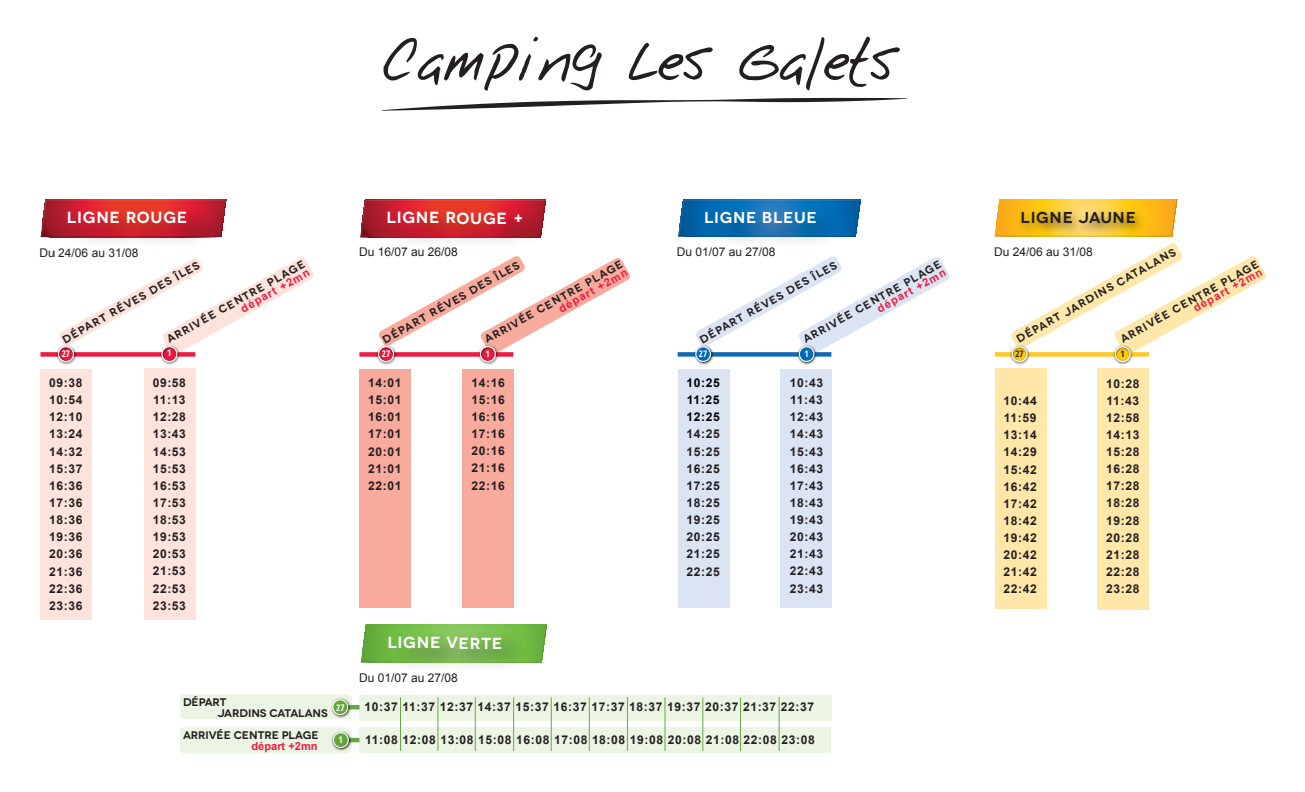
<style>
.page{position:relative;width:1305px;height:792px;background:#fff}
.page>*{position:absolute;margin:0;border:0;box-sizing:border-box;transform-origin:0 0}
.t1{font:54px "Notepad";color:#231f20}
.t2{font:600 16.05px "Novecentowide";letter-spacing:.045em;color:#fff}
.t3{font:600 15.9px "Novecentowide";letter-spacing:.045em;color:#231f20}
.t4{font:600 15.9px "Novecentowide";letter-spacing:.045em;color:#fff}
.t5{font:700 12.15px/17.1px "Arial";letter-spacing:.05em;color:#231f20;text-align:justify}
.t6{font:700 12.15px/17.1px "Arial";letter-spacing:.05em;color:#000001;text-align:justify}
.t7{font:12px "Arial";color:#231f20}
.t8{font:600 11.1px/10.9px "Novecentowide";letter-spacing:-.01em;color:#231f20}
.t9{font:700 11.1px "Arial";color:#ec1b40}
.t10{font:700 11.1px "Arial";color:#ec1b41}
.t11{font:700 condensed 9.15px "Open Sans";color:#fff}
.t12{font:700 condensed 9px "Open Sans";color:#231f20}
.t13{font:700 condensed 9px "Open Sans";color:#fff}
</style>
<div class="page">
<div style="left:995px;top:369px;width:52px;height:240px;background:#fee7a9"></div>
<div style="left:1097px;top:369px;width:52px;height:241px;background:#fee7a9"></div>
<div style="left:995px;top:352px;width:154px;height:5px;background:#fdca27"></div>
<img style="left:1112px;top:355px;width:23px;height:10px">
<div style="left:1115px;top:346px;width:16px;height:16px;border:1px solid #fff;border-radius:50%"></div>
<img style="left:1009px;top:355px;width:23px;height:10px">
<div style="left:1012px;top:346px;width:16px;height:16px;border:1px solid #fff;border-radius:50%"></div>
<svg style="left:995px;top:199px;width:271px;height:156px"></svg>
<img style="left:1011px;top:200px;width:145px;height:47px">
<svg style="left:696px;top:257px;width:254px;height:99px"></svg>
<div style="left:678px;top:369px;width:51px;height:239px;background:#dbe4f3"></div>
<div style="left:780px;top:369px;width:51px;height:239px;background:#dbe4f3"></div>
<div style="left:678px;top:352px;width:153px;height:5px;background:#126ab3"></div>
<img style="left:796px;top:343px;width:23px;height:22px">
<div style="left:799px;top:347px;width:15px;height:14px;background:#006bb6;border-radius:50%"></div>
<div style="left:799px;top:346px;width:16px;height:16px;border:1px solid #fff;border-radius:50%"></div>
<img style="left:692px;top:343px;width:23px;height:22px">
<div style="left:696px;top:347px;width:15px;height:14px;background:#006bb6;border-radius:50%"></div>
<div style="left:695px;top:346px;width:16px;height:16px;border:1px solid #fff;border-radius:50%"></div>
<svg style="left:678px;top:200px;width:183px;height:37px"></svg>
<img style="left:692px;top:199px;width:159px;height:62px">
<svg style="left:379px;top:258px;width:251px;height:97px"></svg>
<div style="left:359px;top:369px;width:52px;height:239px;background:#f8ab9d"></div>
<div style="left:462px;top:369px;width:51px;height:239px;background:#f8ab9d"></div>
<div style="left:359px;top:695px;width:472px;height:26px;background:#ecf5e4"></div>
<div style="left:359px;top:352px;width:154px;height:5px;background:#ec1b41"></div>
<img style="left:477px;top:343px;width:23px;height:22px">
<div style="left:480px;top:346px;width:16px;height:16px;border:1px solid #fff;border-radius:50%"></div>
<img style="left:375px;top:343px;width:23px;height:22px">
<div style="left:378px;top:346px;width:16px;height:16px;border:1px solid #fff;border-radius:50%"></div>
<svg style="left:360px;top:200px;width:14px;height:38px"></svg>
<img style="left:374px;top:199px;width:184px;height:63px">
<div style="left:359px;top:727px;width:472px;height:26px;background:#ecf5e4"></div>
<svg style="left:59px;top:257px;width:255px;height:98px"></svg>
<div style="left:144px;top:368px;width:51px;height:252px;background:#fde3db"></div>
<div style="left:40px;top:369px;width:52px;height:251px;background:#fde3db"></div>
<div style="left:40px;top:352px;width:155px;height:5px;background:#ec1b41"></div>
<img style="left:158px;top:343px;width:24px;height:22px">
<div style="left:161px;top:346px;width:16px;height:16px;border:1px solid #fff;border-radius:50%"></div>
<img style="left:55px;top:343px;width:23px;height:22px">
<div style="left:58px;top:346px;width:16px;height:16px;border:1px solid #fff;border-radius:50%"></div>
<div style="left:180px;top:694px;width:172px;height:25px;background:#ecf5e4;border-radius:4px"></div>
<div style="left:180px;top:727px;width:172px;height:26px;background:#ecf5e4;border-radius:4px"></div>
<svg style="left:40px;top:199px;width:187px;height:39px"></svg>
<img style="left:54px;top:199px;width:168px;height:62px">
<svg style="left:382px;top:97px;width:525px;height:14px"></svg>
<svg style="left:361px;top:624px;width:186px;height:39px"></svg>
<img style="left:374px;top:624px;width:163px;height:42px">
<hr style="left:400px;top:697px;width:1px;height:54px;background:#68a843">
<hr style="left:551px;top:697px;width:1px;height:54px;background:#68a843">
<hr style="left:589px;top:697px;width:1px;height:54px;background:#68a843">
<hr style="left:665px;top:697px;width:1px;height:54px;background:#68a843">
<hr style="left:740px;top:697px;width:1px;height:54px;background:#68a843">
<hr style="left:475px;top:697px;width:1px;height:54px;background:#68a843">
<hr style="left:334px;top:705px;width:25px;height:4px;background:#68a843">
<hr style="left:335px;top:738px;width:24px;height:4px;background:#68a843">
<hr style="left:438px;top:697px;width:1px;height:54px;background:#68a843">
<hr style="left:513px;top:697px;width:1px;height:54px;background:#68a843">
<hr style="left:627px;top:697px;width:1px;height:54px;background:#68a843">
<hr style="left:702px;top:697px;width:1px;height:54px;background:#68a843">
<hr style="left:779px;top:697px;width:1px;height:54px;background:#68a843">
<img style="left:331px;top:696px;width:22px;height:23px">
<div style="left:333px;top:700px;width:15px;height:15px;background:#61a73a;border-radius:50%"></div>
<div style="left:332px;top:699px;width:16px;height:16px;border:1px solid #fff;border-radius:50%"></div>
<img style="left:331px;top:729px;width:22px;height:22px">
<div style="left:333px;top:733px;width:15px;height:15px;background:#61a73a;border-radius:50%"></div>
<div style="left:333px;top:732px;width:16px;height:16px;border:1px solid #fff;border-radius:50%"></div>
<h1 class="t1" style="left:383px;top:37px;width:518px">Camping Les Galets</h1>
<h2 class="t2" style="left:67px;top:208px;width:122px">LIGNE ROUGE</h2>
<h2 class="t2" style="left:387px;top:208px;width:139px">LIGNE ROUGE +</h2>
<h3 class="t4" style="left:704px;top:208px;width:114px">LIGNE BLEUE</h3>
<p class="t7" style="left:40px;top:244px;width:100px">Du 24/06 au 31/08</p>
<p class="t7" style="left:359px;top:244px;width:100px">Du 16/07 au 26/08</p>
<p class="t7" style="left:677px;top:244px;width:100px">Du 01/07 au 27/08</p>
<p class="t8" style="left:165px;top:335px;width:158px;rotate:-29deg">ARRIVÉE CENTRE PLAGE</p>
<p class="t8" style="left:60px;top:335px;width:157px;rotate:-29deg">DÉPART RÉVES DES ÎLES</p>
<p class="t9" style="left:238px;top:303px;width:79px;rotate:-29deg">départ +2mn</p>
<p class="t8" style="left:483px;top:335px;width:158px;rotate:-29deg">ARRIVÉE CENTRE PLAGE</p>
<p class="t8" style="left:380px;top:335px;width:157px;rotate:-29deg">DÉPART RÉVES DES ÎLES</p>
<p class="t9" style="left:556px;top:303px;width:79px;rotate:-29deg">départ +2mn</p>
<p class="t8" style="left:801px;top:335px;width:158px;rotate:-29deg">ARRIVÉE CENTRE PLAGE</p>
<p class="t8" style="left:698px;top:335px;width:157px;rotate:-29deg">DÉPART RÉVES DES ÎLES</p>
<p class="t9" style="left:874px;top:303px;width:79px;rotate:-29deg">départ +2mn</p>
<p class="t11" style="left:62px;top:348px;width:10px">27</p>
<p class="t11" style="left:167px;top:347px;width:6px">1</p>
<p class="t11" style="left:382px;top:348px;width:10px">27</p>
<p class="t11" style="left:486px;top:348px;width:6px">1</p>
<p class="t13" style="left:699px;top:348px;width:10px">27</p>
<p class="t13" style="left:804px;top:348px;width:6px">1</p>
<p class="t5" style="left:49px;top:375px;width:35px">09:38<br>10:54<br>12:10<br>13:24<br>14:32<br>15:37<br>16:36<br>17:36<br>18:36<br>19:36<br>20:36<br>21:36<br>22:36<br>23:36</p>
<p class="t5" style="left:153px;top:375px;width:35px">09:58<br>11:13<br>12:28<br>13:43<br>14:53<br>15:53<br>16:53<br>17:53<br>18:53<br>19:53<br>20:53<br>21:53<br>22:53<br>23:53</p>
<p class="t5" style="left:368px;top:375px;width:35px">14:01<br>15:01<br>16:01<br>17:01<br>20:01<br>21:01<br>22:01</p>
<p class="t5" style="left:472px;top:374px;width:35px">14:16<br>15:16<br>16:16<br>17:16<br>20:16<br>21:16<br>22:16</p>
<p class="t6" style="left:686px;top:375px;width:35px">10:25<br>11:25<br>12:25</p>
<p class="t5" style="left:686px;top:426px;width:35px">14:25<br>15:25<br>16:25<br>17:25<br>18:25<br>19:25<br>20:25<br>21:25<br>22:25</p>
<p class="t5" style="left:790px;top:375px;width:35px">10:43<br>11:43<br>12:43<br>14:43<br>15:43<br>16:43<br>17:43<br>18:43<br>19:43<br>20:43<br>21:43<br>22:43<br>23:43</p>
<h2 class="t2" style="left:387px;top:633px;width:117px">LIGNE VERTE</h2>
<p class="t7" style="left:359px;top:670px;width:100px">Du 01/07 au 27/08</p>
<p class="t8" style="left:218px;top:697px;width:112px;text-indent:-35px">DÉPART<br>JARDINS CATALANS</p>
<p class="t8" style="left:183px;top:730px;width:137px">ARRIVÉE CENTRE PLAGE</p>
<p class="t10" style="left:252px;top:739px;width:68px">départ +2mn</p>
<p class="t11" style="left:336px;top:701px;width:10px">27</p>
<p class="t11" style="left:339px;top:734px;width:6px">1</p>
<p class="t5" style="left:365px;top:699px;width:451px">10:37 11:37 12:37 14:37 15:37 16:37 17:37 18:37 19:37 20:37 21:37 22:37</p>
<p class="t5" style="left:365px;top:731px;width:451px">11:08 12:08 13:08 15:08 16:08 17:08 18:08 19:08 20:08 21:08 22:08 23:08</p>
<h3 class="t3" style="left:1021px;top:207px;width:117px">LIGNE JAUNE</h3>
<p class="t8" style="left:1014px;top:334px;width:182px;rotate:-29deg">DÉPART JARDINS CATALANS</p>
<p class="t7" style="left:994px;top:244px;width:100px">Du 24/06 au 31/08</p>
<p class="t8" style="left:1118px;top:335px;width:158px;rotate:-29deg">ARRIVÉE CENTRE PLAGE</p>
<p class="t9" style="left:1190px;top:302px;width:79px;rotate:-29deg">départ +2mn</p>
<p class="t12" style="left:1015px;top:348px;width:10px">27</p>
<p class="t12" style="left:1121px;top:348px;width:6px">1</p>
<p class="t5" style="left:1004px;top:393px;width:35px">10:44<br>11:59<br>13:14<br>14:29<br>15:42<br>16:42<br>17:42<br>18:42<br>19:42<br>20:42<br>21:42<br>22:42</p>
<p class="t5" style="left:1106px;top:375px;width:35px">10:28<br>11:43<br>12:58<br>14:13<br>15:28<br>16:28<br>17:28<br>18:28<br>19:28<br>20:28<br>21:28<br>22:28<br>23:28</p>
</div>
